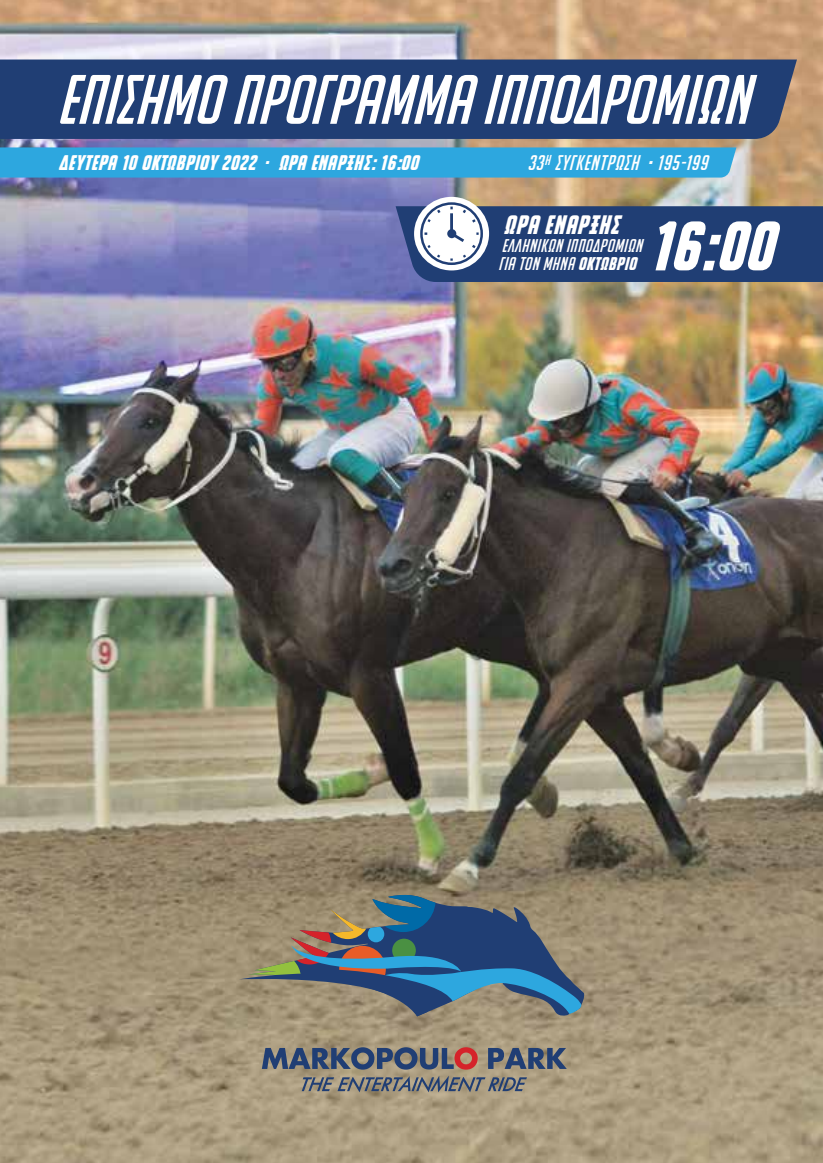
<style>
.page{position:relative;width:823px;height:1163px;background:#fff}
.page>*{position:absolute;margin:0;border:0;box-sizing:border-box;transform-origin:0 0}
.t1{font:italic 500 68.2px "OPAP";color:#fff}
.t2{font:italic 500 68px "OPAP";color:#fff}
.t3{font:italic 500 26px "OPAP";letter-spacing:.03em;color:#fff}
.t4{font:italic 500 20.6px "OPAP";letter-spacing:.03em;color:#fff}
.t5{font:italic 500 20.6px "OPAP";letter-spacing:.04em;color:#fff}
.t6{font:italic 500 18px/18px "OPAP";letter-spacing:.03em;color:#fff}
.s1{font-style:inherit}
</style>
<div class="page">
<img style="left:0;top:0;width:822px;height:1162px">
<svg style="left:239px;top:894px;width:343px;height:122px;background:#67767d"></svg>
<svg style="left:301px;top:1075px;width:225px;height:17px;background:#7e7d7b"></svg>
<svg style="left:262px;top:1047px;width:215px;height:22px;background:#686573"></svg>
<svg style="left:488px;top:1047px;width:78px;height:21px;background:#5b6678"></svg>
<div style="left:0;top:59px;width:796px;height:80px;background:#203e74"></div>
<div style="left:0;top:147px;width:736px;height:30px;background:#2da7df"></div>
<div style="left:414px;top:197px;width:75px;height:73px;background:#fff;border-radius:50%"></div>
<svg style="left:395px;top:202px;width:427px;height:80px;background:#405885"></svg>
<div style="left:447px;top:229px;width:9px;height:9px;background:#203e74;border-radius:50%"></div>
<h2 class="t2" style="left:60px;top:62px;width:692px">ΕΠΙΣΗΜΟ ΠΡΟΓΡΑΜΜΑ ΙΠΠΟΔΡΟΜΙΩΝ</h2>
<p class="t4" style="left:60px;top:152px;width:360px">ΔΕΥΤΕΡΑ 10 ΟΚΤΩΒΡΙΟΥ 2022 . ωρα εναρξησ: 16:00</p>
<p class="t5" style="left:528px;top:152px;width:181px">33<sup>h</sup> συγκεντρωση <sup>.</sup> 195-199</p>
<p class="t3" style="left:504px;top:210px;width:116px">ώρα έναρξης</p>
<p class="t6" style="left:498px;top:237px;width:145px">Ελληνικών ιπποδρομιών<br>ΓΙΑ ΤΟΝ ΜΗΝΑ <span class="s1">ΟΚΤΩΒΡΙΟ</span></p>
<h1 class="t1" style="left:650px;top:208px;width:125px">16:00</h1>
</div>
